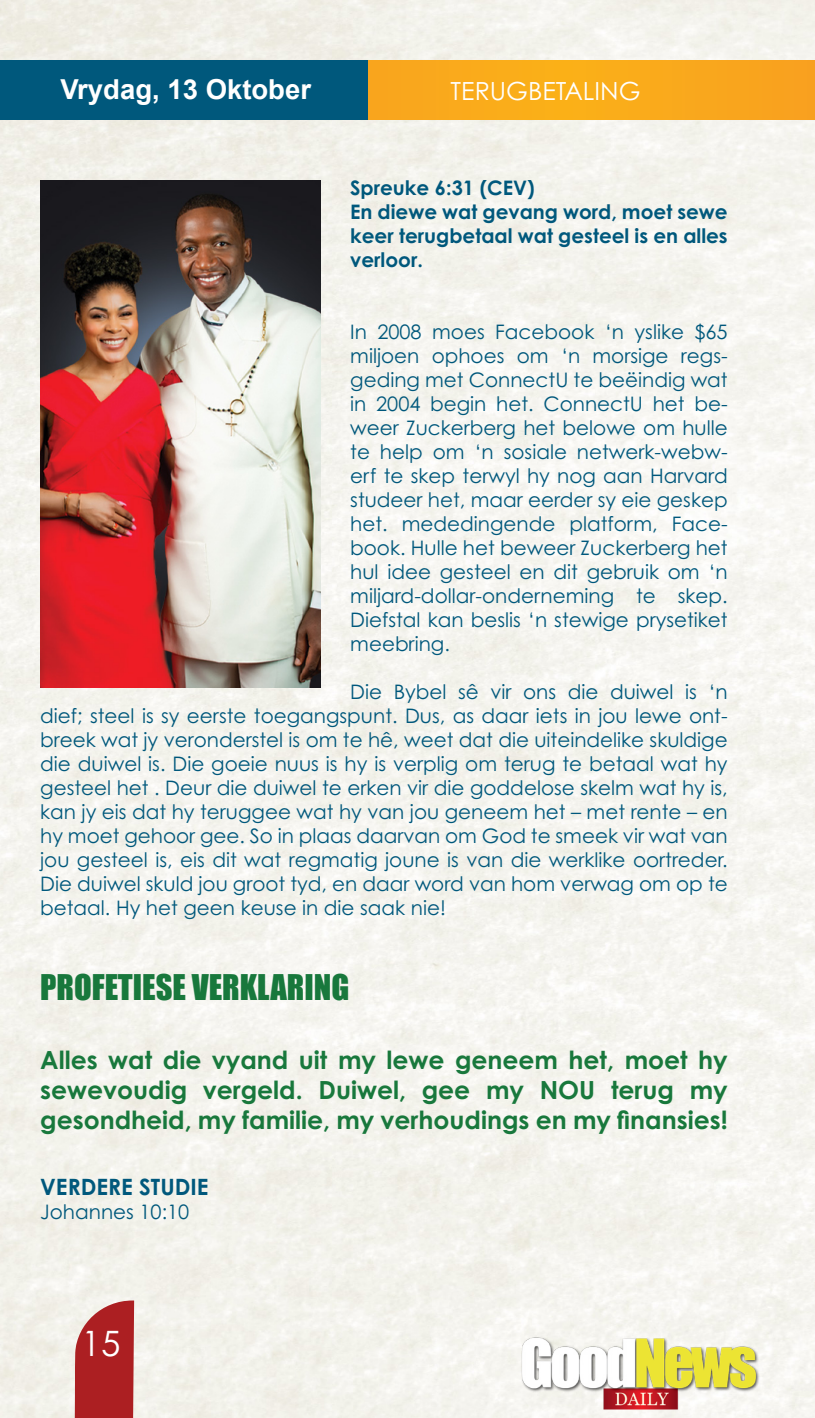
<style>
.page{position:relative;width:815px;height:1418px;background:#fff}
.page>*{position:absolute;margin:0;border:0;box-sizing:border-box;transform-origin:0 0}
.t1{font:35px "Century Gothic Pro";color:#fff}
.t2{font:32.5px "Impact";color:#18783c}
.t3{font:700 27.5px "Arial";color:#fff}
.t4{font:700 25px/30px "Century Gothic Pro";color:#18783c;text-align:justify}
.t5{font:25px "Century Gothic Pro";color:#fff}
.t6{font:700 22.5px "Century Gothic Pro";color:#00587c}
.t7{font:20px/24px "Century Gothic Pro";color:#00587c;text-align:justify}
.t8{font:700 20px/24px "Century Gothic Pro";color:#00587c;text-align:justify}
</style>
<div class="page">
<img style="left:0;top:0;width:815px;height:1417px">
<div style="left:139px;top:60px;width:676px;height:60px;background:#faa91c"></div>
<div style="left:0;top:60px;width:368px;height:60px;background:#00587c"></div>
<svg style="left:73px;top:1300px;width:61px;height:117px;background:#b53c3e"></svg>
<img style="left:516px;top:1335px;width:245px;height:76px">
<img style="left:40px;top:180px;width:280px;height:507px">
<p class="t3" style="left:60px;top:71px;width:252px">Vrydag, 13 Oktober</p>
<p class="t5" style="left:451px;top:76px;width:191px">TERUGBETALING</p>
<p class="t8" style="left:350px;top:175px;width:186px">Spreuke 6:31 (CEV)</p>
<p class="t8" style="left:350px;top:199px;width:379px">En diewe wat gevang word, moet sewe keer terugbetaal wat gesteel is en alles verloor.</p>
<p class="t7" style="left:350px;top:319px;width:379px">In 2008 moes Facebook ‘n yslike $65 miljoen ophoes om ‘n morsige regs&shy;geding met ConnectU te beëindig wat in 2004 begin het. ConnectU het be&shy;weer Zuckerberg het belowe om hulle te help om ‘n sosiale netwerk-webw&shy;erf te skep terwyl hy nog aan Harvard studeer het, maar eerder sy eie geskep het. mededingende platform, Face&shy;book. Hulle het beweer Zuckerberg het hul idee gesteel en dit gebruik om ‘n miljard-dollar-onderneming te skep.<br>Diefstal kan beslis ‘n stewige prysetiket meebring.</p>
<p class="t7" style="left:40px;top:679px;width:689px;text-indent:310px">Die Bybel sê vir ons die duiwel is ‘n dief; steel is sy eerste toegangspunt. Dus, as daar iets in jou lewe ont&shy;breek wat jy veronderstel is om te hê, weet dat die uiteindelike skuldige die duiwel is. Die goeie nuus is hy is verplig om terug te betaal wat hy gesteel het . Deur die duiwel te erken vir die goddelose skelm wat hy is, kan jy eis dat hy teruggee wat hy van jou geneem het – met rente – en hy moet gehoor gee. So in plaas daarvan om God te smeek vir wat van jou gesteel is, eis dit wat regmatig joune is van die werklike oortreder.<br>Die duiwel skuld jou groot tyd, en daar word van hom verwag om op te betaal. Hy het geen keuse in die saak nie!</p>
<p class="t2" style="left:40px;top:961px;width:311px">PROFETIESE VERKLARING</p>
<p class="t4" style="left:40px;top:1044px;width:689px">Alles wat die vyand uit my lewe geneem het, moet hy sewevoudig vergeld. Duiwel, gee my NOU terug my gesondheid, my familie, my verhoudings en my finansies!</p>
<p class="t6" style="left:40px;top:1172px;width:170px">VERDERE STUDIE</p>
<p class="t7" style="left:40px;top:1199px;width:151px">Johannes 10:10</p>
<h1 class="t1" style="left:82px;top:1322px;width:40px">15</h1>
</div>
